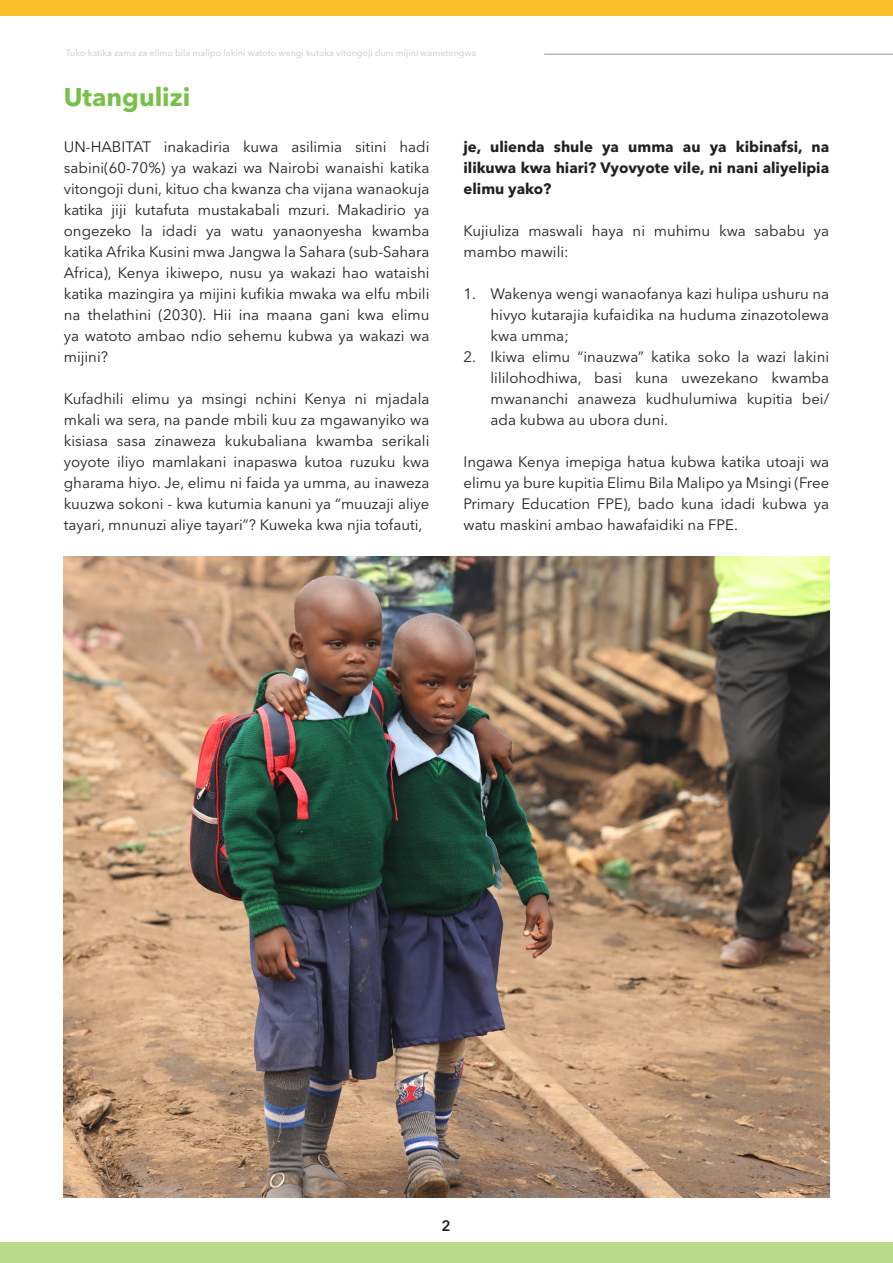
<style>
.page{position:relative;width:893px;height:1263px;background:#fff}
.page>*{position:absolute;margin:0;border:0;box-sizing:border-box;transform-origin:0 0}
.t1{font:700 25.5px "Avenir Next LT Pro";color:#78c148}
.t2{font:15px/21px "Avenir Next LT Pro";color:#231f20;text-align:justify}
.t3{font:700 15px/21px "Avenir Next LT Pro";color:#231f20;text-align:justify}
.t4{font:600 15px "Avenir Next LT Pro";color:#231f20}
.t5{font:500 9px "Avenir Next LT Pro";color:#d3d3d3}
</style>
<div class="page">
<div style="left:0;top:0;width:893px;height:16px;background:#fbbe28"></div>
<div style="left:0;top:1242px;width:893px;height:21px;background:#bbda8b"></div>
<hr style="left:544px;top:54px;width:349px;height:1px;background:#9a999c">
<img style="left:64px;top:556px;width:765px;height:642px">
<p class="t5" style="left:66px;top:48px;width:412px">Tuko katika zama za elimu bila malipo lakini watoto wengi kutoka vitongoji duni mijini wametengwa</p>
<h1 class="t1" style="left:64px;top:81px;width:128px">Utangulizi</h1>
<p class="t2" style="left:64px;top:136px;width:367px">UN-HABITAT inakadiria kuwa asilimia sitini hadi sabini(60-70%) ya wakazi wa Nairobi wanaishi katika vitongoji duni, kituo cha kwanza cha vijana wanaokuja katika jiji kutafuta mustakabali mzuri. Makadirio ya ongezeko la idadi ya watu yanaonyesha kwamba katika Afrika Kusini mwa Jangwa la Sahara (sub-Sahara Africa), Kenya ikiwepo, nusu ya wakazi hao wataishi katika mazingira ya mijini kufikia mwaka wa elfu mbili na thelathini (2030). Hii ina maana gani kwa elimu ya watoto ambao ndio sehemu kubwa ya wakazi wa mijini?</p>
<p class="t2" style="left:64px;top:388px;width:367px">Kufadhili elimu ya msingi nchini Kenya ni mjadala mkali wa sera, na pande mbili kuu za mgawanyiko wa kisiasa sasa zinaweza kukubaliana kwamba serikali yoyote iliyo mamlakani inapaswa kutoa ruzuku kwa gharama hiyo. Je, elimu ni faida ya umma, au inaweza kuuzwa sokoni - kwa kutumia kanuni ya “muuzaji aliye tayari, mnunuzi aliye tayari”? Kuweka kwa njia tofauti,</p>
<p class="t3" style="left:463px;top:136px;width:367px">je, ulienda shule ya umma au ya kibinafsi, na ilikuwa kwa hiari? Vyovyote vile, ni nani aliyelipia elimu yako?</p>
<p class="t2" style="left:463px;top:220px;width:367px">Kujiuliza maswali haya ni muhimu kwa sababu ya mambo mawili:</p>
<p class="t2" style="left:490px;top:283px;width:340px;text-indent:-27px">1. Wakenya wengi wanaofanya kazi hulipa ushuru na hivyo kutarajia kufaidika na huduma zinazotolewa kwa umma;</p>
<p class="t2" style="left:490px;top:346px;width:340px;text-indent:-27px">2. Ikiwa elimu “inauzwa” katika soko la wazi lakini lililohodhiwa, basi kuna uwezekano kwamba mwananchi anaweza kudhulumiwa kupitia bei/ ada kubwa au ubora duni.</p>
<p class="t2" style="left:463px;top:451px;width:367px">Ingawa Kenya imepiga hatua kubwa katika utoaji wa elimu ya bure kupitia Elimu Bila Malipo ya Msingi (Free Primary Education FPE), bado kuna idadi kubwa ya watu maskini ambao hawafaidiki na FPE.</p>
<p class="t4" style="left:441px;top:1217px;width:11px">2</p>
</div>
